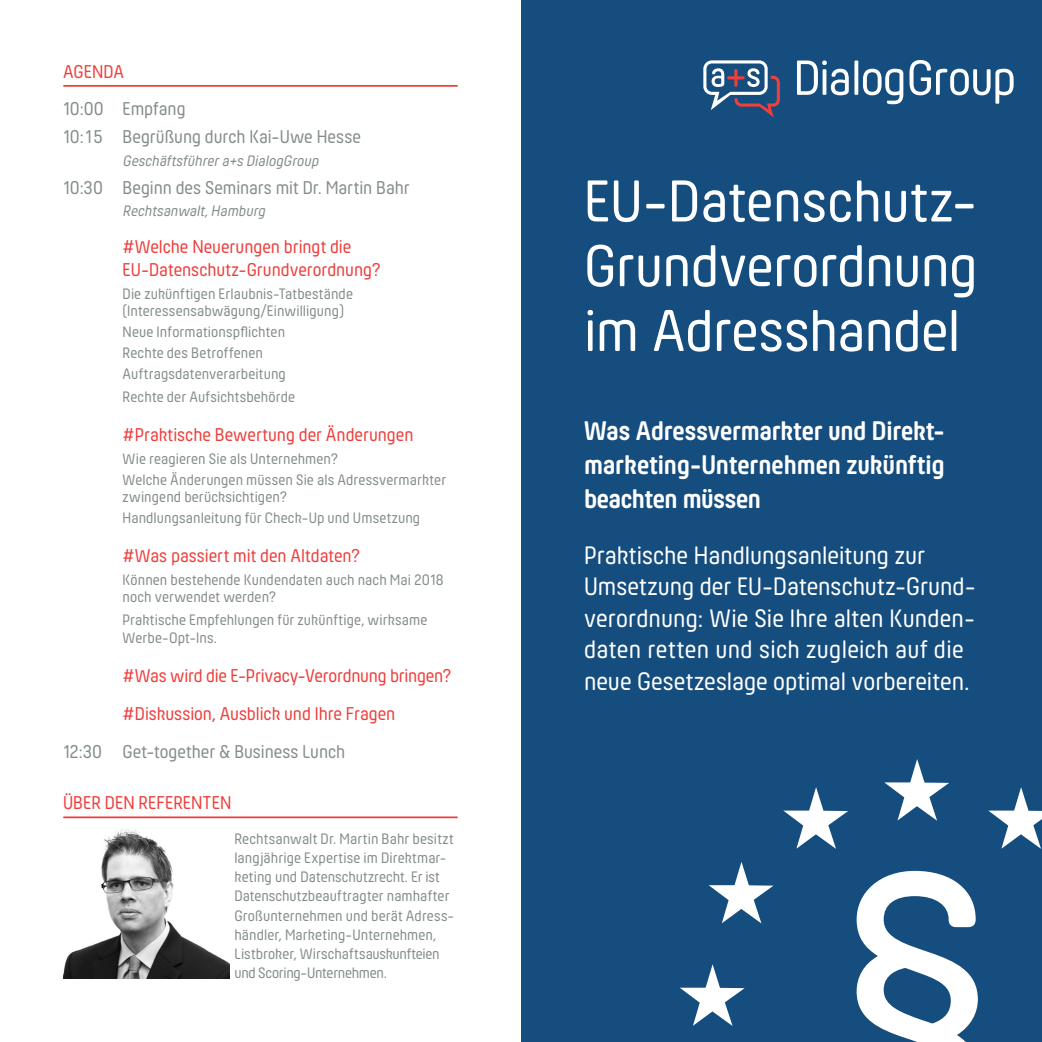
<style>
.page{position:relative;width:1042px;height:1042px;background:#fff}
.page>*{position:absolute;margin:0;border:0;box-sizing:border-box;transform-origin:0 0}
.t1{font:61.25px/64.8px "Hansom FY";letter-spacing:-.005em;color:#fff;text-align:justify}
.t2{font:700 28px/33.6px "Hansom FY";color:#fff;text-align:justify}
.t3{font:26.25px/31.5px "Hansom FY";letter-spacing:.005em;color:#fff}
.t4{font:19.25px/22.8px "Hansom FY";color:#ee3f3c}
.t5{font:19.25px/28px "Hansom FY";color:#848e89}
.t6{font:15.75px/19.2px "Hansom FY";letter-spacing:.005em;color:#848e89}
.t7{font:italic 15.75px "Hansom FY";letter-spacing:.005em;color:#848e89}
</style>
<div class="page">
<div style="left:521px;top:0;width:521px;height:1042px;background:#144d7e"></div>
<img style="left:63px;top:830px;width:166px;height:149px">
<hr style="left:64px;top:85px;width:393px;height:2px;background:#ee3f3c">
<hr style="left:64px;top:816px;width:393px;height:2px;background:#ee3f3c">
<svg style="left:703px;top:60px;width:77px;height:57px"></svg>
<svg style="left:797px;top:60px;width:52px;height:35px"></svg>
<svg style="left:854px;top:60px;width:4px;height:35px"></svg>
<svg style="left:863px;top:69px;width:40px;height:35px"></svg>
<svg style="left:909px;top:60px;width:104px;height:44px"></svg>
<svg style="left:680px;top:759px;width:362px;height:283px"></svg>
<p class="t4" style="left:63px;top:60px;width:63px">AGENDA</p>
<p class="t5" style="left:63px;top:94px;width:299px">10:00 Empfang<br>10:15 Begrüßung durch Kai-Uwe Hesse</p>
<p class="t7" style="left:123px;top:151px;width:197px">Geschäftsführer a+s DialogGroup</p>
<p class="t5" style="left:63px;top:173px;width:348px">10:30 Beginn des Seminars mit Dr. Martin Bahr</p>
<p class="t7" style="left:123px;top:202px;width:144px">Rechtsanwalt, Hamburg</p>
<p class="t4" style="left:123px;top:235px;width:260px">#Welche Neuerungen bringt die<br>EU-Datenschutz-Grundverordnung?</p>
<p class="t6" style="left:123px;top:285px;width:232px;line-height:17.5px">Die zukünftigen Erlaubnis-Tatbestände (Interessensabwägung/Einwilligung)</p>
<p class="t6" style="left:123px;top:321px;width:165px;line-height:21px">Neue Informationspflichten<br>Rechte des Betroffenen<br>Auftragsdatenverarbeitung</p>
<p class="t6" style="left:123px;top:387px;width:174px">Rechte der Aufsichtsbehörde</p>
<p class="t4" style="left:123px;top:423px;width:292px">#Praktische Bewertung der Änderungen</p>
<p class="t6" style="left:123px;top:448px;width:325px;line-height:21px">Wie reagieren Sie als Unternehmen?<br>Welche Änderungen müssen Sie als Adressvermarkter</p>
<p class="t6" style="left:123px;top:486px;width:299px;line-height:21px">zwingend berücksichtigen?<br>Handlungsanleitung für Check-Up und Umsetzung</p>
<p class="t4" style="left:123px;top:544px;width:239px">#Was passiert mit den Altdaten?</p>
<p class="t6" style="left:123px;top:571px;width:323px;line-height:17.5px">Können bestehende Kundendaten auch nach Mai 2018 noch verwendet werden?</p>
<p class="t6" style="left:123px;top:611px;width:306px;line-height:17.5px">Praktische Empfehlungen für zukünftige, wirksame<br>Werbe-Opt-Ins.</p>
<p class="t4" style="left:123px;top:655px;width:330px;line-height:38.9px">#Was wird die E-Privacy-Verordnung bringen? #Diskussion, Ausblick und Ihre Fragen</p>
<p class="t5" style="left:63px;top:737px;width:284px">12:30 Get-together &amp; Business Lunch</p>
<p class="t4" style="left:63px;top:791px;width:170px">ÜBER DEN REFERENTEN</p>
<p class="t6" style="left:234px;top:828px;width:221px">Rechtsanwalt Dr. Martin Bahr besitzt langjährige Expertise im Direktmar&shy;keting und Datenschutzrecht. Er ist Datenschutzbeauftragter namhafter Großunternehmen und berät Adress&shy;händler, Marketing-Unternehmen, Listbroker, Wirschaftsauskunfteien und Scoring-Unternehmen.</p>
<h1 class="t1" style="left:584px;top:168px;width:395px">EU-Datenschutz-Grundverordnung im Adresshandel</h1>
<h2 class="t2" style="left:584px;top:414px;width:362px">Was Adressvermarkter und Direkt&shy;marketing-Unternehmen zukünftig beachten müssen</h2>
<h3 class="t3" style="left:584px;top:539px;width:393px">Praktische Handlungsanleitung zur Umsetzung der EU-Datenschutz-Grund&shy;verordnung: Wie Sie Ihre alten Kunden&shy;daten retten und sich zugleich auf die neue Gesetzeslage optimal vorbereiten.</h3>
</div>
